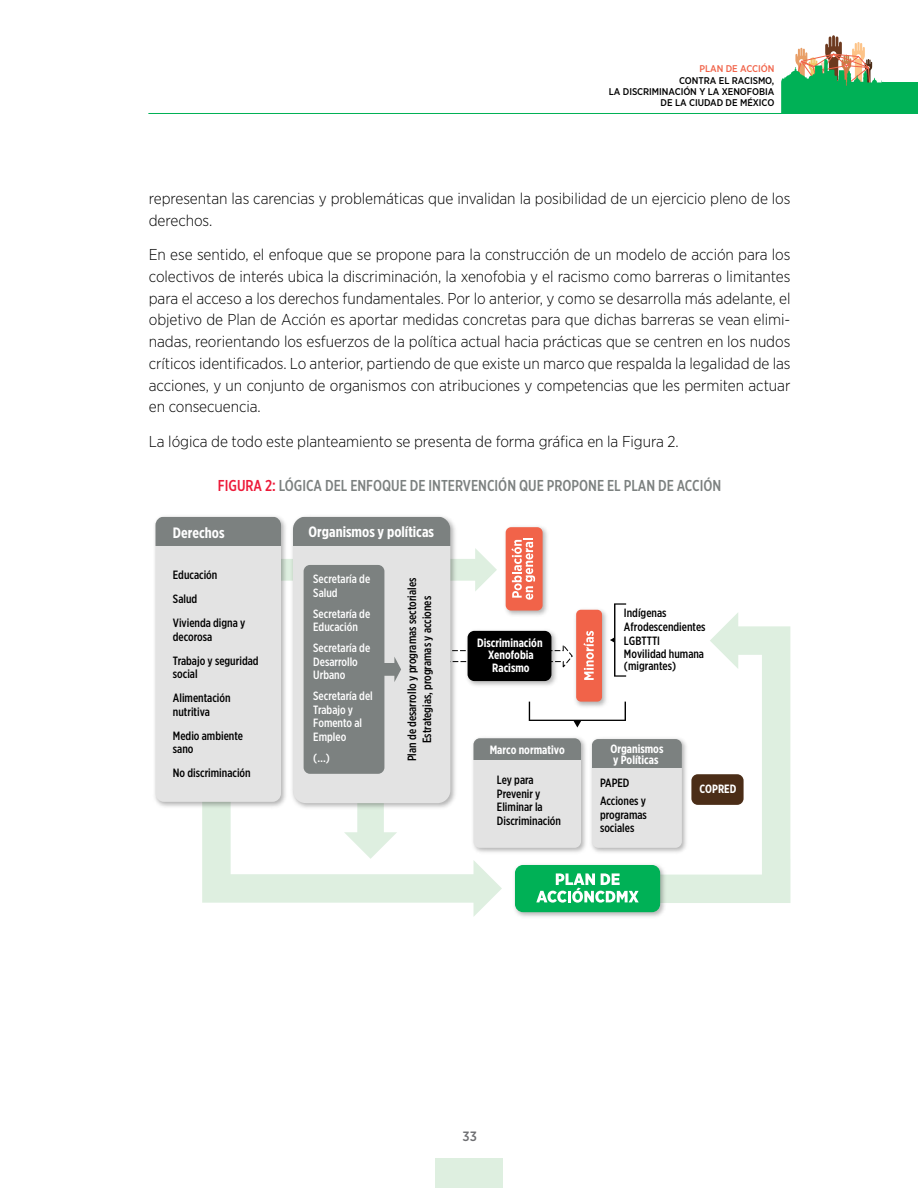
<style>
.page{position:relative;width:918px;height:1188px;background:#fff}
.page>*{position:absolute;margin:0;border:0;box-sizing:border-box;transform-origin:0 0}
.t1{font:300 15.75px/21.8px "Gotham Narrow";letter-spacing:-.005em;color:#000}
.t2{font:500 15.75px "Gotham X Narrow";color:#7c8180}
.t3{font:700 15px "Gotham X Narrow";color:#fff}
.t4{font:500 13.5px "Gotham Narrow";color:#6d6e71}
.t5{font:500 12px/24px "Gotham X Narrow";color:#000}
.t6{font:500 12px/13.5px "Gotham X Narrow";color:#fff}
.t7{font:700 12px/12.5px "Gotham X Narrow";color:#fff;text-align:center}
.t8{font:500 12px/13.8px "Gotham X Narrow";color:#010101}
.t9{font:500 9.75px/11.2px "Gotham Narrow";letter-spacing:-.005em;color:#000;text-align:right}
.t10{font:500 9.75px "Gotham Narrow";letter-spacing:-.005em;color:#f16349}
.s1{color:#ed1a39}
</style>
<div class="page">
<div style="left:882px;top:82px;width:36px;height:31px;background:#00b156"></div>
<hr style="left:149px;top:113px;width:769px;height:1px;background:#00b156">
<svg style="left:781px;top:35px;width:103px;height:78px"></svg>
<div style="left:435px;top:1158px;width:68px;height:30px;background:#deefe0"></div>
<svg style="left:460px;top:548px;width:37px;height:43px"></svg>
<svg style="left:202px;top:811px;width:300px;height:106px"></svg>
<svg style="left:669px;top:613px;width:121px;height:290px"></svg>
<div style="left:691px;top:774px;width:53px;height:31px;background:#4b2d17;border-radius:6px"></div>
<img style="left:289px;top:516px;width:171px;height:296px">
<div style="left:293px;top:517px;width:157px;height:286px;background:#e3e3e3;border-radius:13px"></div>
<div style="left:293px;top:517px;width:157px;height:29px;background:#7c8180"></div>
<img style="left:154px;top:516px;width:140px;height:295px">
<div style="left:156px;top:517px;width:125px;height:285px;background:#e3e3e3;border-radius:9px"></div>
<div style="left:156px;top:517px;width:125px;height:29px;background:#7c8180"></div>
<div style="left:304px;top:565px;width:80px;height:209px;background:#7c8180;border-radius:6px"></div>
<svg style="left:384px;top:643px;width:188px;height:39px"></svg>
<img style="left:463px;top:630px;width:97px;height:56px">
<div style="left:468px;top:631px;width:83px;height:50px;background:#000;border-radius:7px"></div>
<img style="left:591px;top:735px;width:100px;height:122px">
<div style="left:592px;top:739px;width:90px;height:109px;background:#e3e3e3;border-radius:6px"></div>
<div style="left:592px;top:739px;width:90px;height:29px;background:#7c8180"></div>
<img style="left:469px;top:737px;width:117px;height:120px">
<div style="left:474px;top:738px;width:107px;height:110px;background:#e3e3e3;border-radius:6px"></div>
<div style="left:474px;top:738px;width:107px;height:22px;background:#7c8180"></div>
<img style="left:505px;top:526px;width:42px;height:90px">
<div style="left:506px;top:527px;width:37px;height:84px;background:#f16349;border-radius:5px"></div>
<svg style="left:511px;top:538px;width:24px;height:62px"></svg>
<img style="left:572px;top:609px;width:35px;height:93px">
<div style="left:576px;top:610px;width:26px;height:92px;background:#f16349;border-radius:5px"></div>
<svg style="left:583px;top:631px;width:11px;height:49px"></svg>
<img style="left:514px;top:864px;width:155px;height:53px">
<div style="left:515px;top:865px;width:145px;height:47px;background:#00b156;border-radius:8px"></div>
<svg style="left:536px;top:873px;width:103px;height:30px"></svg>
<svg style="left:529px;top:702px;width:97px;height:26px"></svg>
<svg style="left:610px;top:603px;width:16px;height:74px"></svg>
<p class="t10" style="left:700px;top:63px;width:76px">PLAN DE ACCIÓN</p>
<p class="t9" style="left:609px;top:75px;width:167px">CONTRA EL RACISMO,<br>LA DISCRIMINACIÓN Y LA XENOFOBIA<br>DE LA CIUDAD DE MÉXICO</p>
<p class="t1" style="left:149px;top:187px;width:643px">representan las carencias y problemáticas que invalidan la posibilidad de un ejercicio pleno de los derechos.</p>
<p class="t1" style="left:149px;top:243px;width:643px;text-align:justify">En ese sentido, el enfoque que se propone para la construcción de un modelo de acción para los colectivos de interés ubica la discriminación, la xenofobia y el racismo como barreras o limitantes para el acceso a los derechos fundamentales. Por lo anterior, y como se desarrolla más adelante, el objetivo de Plan de Acción es aportar medidas concretas para que dichas barreras se vean elimi&shy;nadas, reorientando los esfuerzos de la política actual hacia prácticas que se centren en los nudos críticos identificados. Lo anterior, partiendo de que existe un marco que respalda la legalidad de las acciones, y un conjunto de organismos con atribuciones y competencias que les permiten actuar en consecuencia.</p>
<p class="t1" style="left:149px;top:430px;width:531px">La lógica de todo este planteamiento se presenta de forma gráfica en la Figura 2.</p>
<p class="t2" style="left:218px;top:476px;width:505px"><span class="s1">FIGURA 2:</span> LÓGICA DEL ENFOQUE DE INTERVENCIÓN QUE PROPONE EL PLAN DE ACCIÓN</p>
<p class="t3" style="left:173px;top:524px;width:53px">Derechos</p>
<p class="t5" style="left:173px;top:563px;width:74px">Educación<br>Salud<br>Vivienda digna y</p>
<p class="t5" style="left:173px;top:624px;width:87px">decorosa<br>Trabajo y seguridad</p>
<p class="t5" style="left:173px;top:662px;width:59px">social<br>Alimentación</p>
<p class="t5" style="left:173px;top:699px;width:72px">nutritiva<br>Medio ambiente</p>
<p class="t5" style="left:173px;top:737px;width:79px">sano<br>No discriminación</p>
<p class="t3" style="left:309px;top:522px;width:127px">Organismos y políticas</p>
<p class="t5" style="left:404px;top:761px;width:185px;line-height:15px;text-align:center;rotate:-90deg">Plan de desarrollo y programas sectoriales<br>Estrategias, programas y acciones</p>
<p class="t6" style="left:313px;top:572px;width:58px">Secretaría de<br>Salud</p>
<p class="t6" style="left:313px;top:606px;width:58px">Secretaría de<br>Educación</p>
<p class="t6" style="left:313px;top:641px;width:58px">Secretaría de<br>Desarrollo<br>Urbano</p>
<p class="t6" style="left:313px;top:689px;width:61px">Secretaría del<br>Trabajo y<br>Fomento al<br>Empleo</p>
<p class="t6" style="left:313px;top:750px;width:18px">(…)</p>
<p class="t7" style="left:477px;top:637px;width:67px">Discriminación<br>Xenofobia<br>Racismo</p>
<p class="t7" style="left:490px;top:744px;width:77px">Marco normativo</p>
<p class="t8" style="left:624px;top:606px;width:83px">Indígenas<br>Afrodescendientes<br>LGBTTTI<br>Movilidad humana</p>
<p class="t8" style="left:624px;top:659px;width:54px">(migrantes)</p>
<p class="t7" style="left:610px;top:743px;width:55px;line-height:11.4px;text-align:left">Organismos y Políticas</p>
<p class="t5" style="left:497px;top:773px;width:66px;line-height:13.5px">Ley para<br>Prevenir y<br>Eliminar la<br>Discriminación</p>
<p class="t5" style="left:600px;top:774px;width:48px;line-height:18px">PAPED<br>Acciones y</p>
<p class="t5" style="left:600px;top:808px;width:48px;line-height:13.5px">programas sociales</p>
<p class="t7" style="left:699px;top:783px;width:38px">COPRED</p>
<p class="t4" style="left:463px;top:1127px;width:16px">33</p>
</div>
